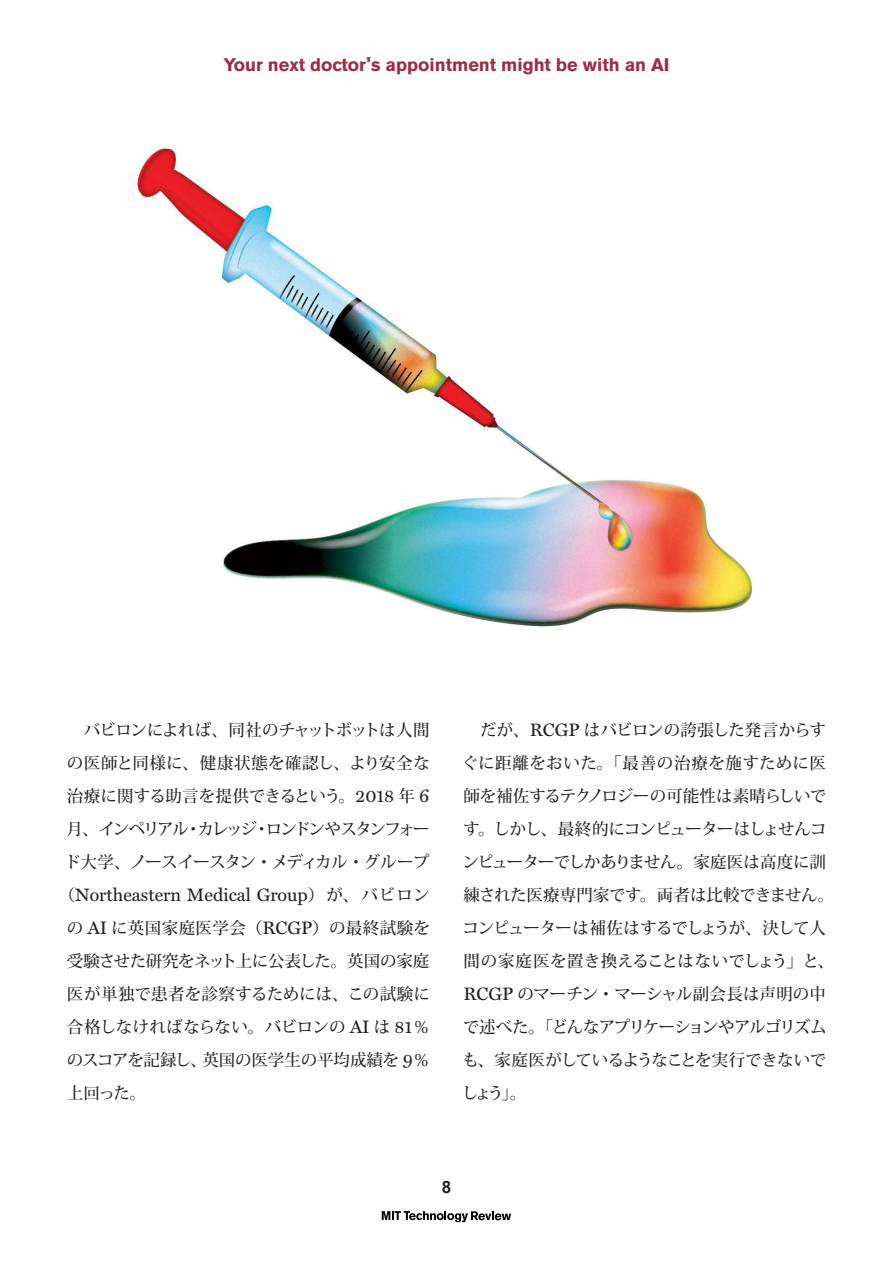
<style>
.page{position:relative;width:893px;height:1263px;background:#fff}
.page>*{position:absolute;margin:0;border:0;box-sizing:border-box;transform-origin:0 0}
.t1{font:700 18.15px "Akzidenz Grotesk BE";color:#9d2c44}
.t2{font:18.15px "Miller Text Roman";color:#231f20}
.t3{font:700 16.95px "Arial";color:#231f20}
.t4{font:500 16.5px/33px "Koz Min Pr 6 N";letter-spacing:-.03em;color:#231f20;text-align:justify}
.s1{font-family:"Shin Go Pr 6 N";font-weight:800;font-size:16.5px}
.s2{font-family:"Miller Text Roman";font-weight:400;font-size:18.15px}
.s3{font-family:"Koz Min Pr 6 N";font-weight:500;font-size:16.5px}
</style>
<div class="page">
<svg style="left:382px;top:1211px;width:129px;height:11px"></svg>
<img style="left:134px;top:145px;width:619px;height:482px">
<p class="t1" style="left:223px;top:54px;width:448px">Your next doctor<span class="s1">ʼ</span>s appointment might be with an AI</p>
<p class="t4" style="left:64px;top:714px;width:367px;text-indent:19px">バビロンによれば、同社のチャットボットは人間の医師と同様に、健康状態を確認し、より安全な治療に関する助言を提供できるという。<span class="s2">2018</span> 年 <span class="s2">6</span>月、インペリアル・カレッジ・ロンドンやスタンフォード大学、ノースイースタン・メディカル・グループ</p>
<p class="t2" style="left:59px;top:884px;width:372px"><span class="s3">（</span>Northeastern Medical Group<span class="s3">）が、バビロン</span></p>
<p class="t4" style="left:67px;top:912px;width:365px">の <span class="s2">AI</span> に英国家庭医学会（<span class="s2">RCGP</span>）の最終試験を受験させた研究をネット上に公表した。英国の家庭医が単独で患者を診察するためには、この試験に合格しなければならない。バビロンの <span class="s2">AI</span> は <span class="s2">81</span>％のスコアを記録し、英国の医学生の平均成績を <span class="s2">9</span>％上回った。</p>
<p class="t4" style="left:462px;top:714px;width:374px;text-align:left;text-indent:18px">だが、<span class="s2">RCGP</span> はバビロンの誇張した発言からすぐに距離をおいた。「最善の治療を施すために医師を補佐するテクノロジーの可能性は素晴らしいです。しかし、最終的にコンピューターはしょせんコンピューターでしかありません。家庭医は高度に訓練された医療専門家です。両者は比較できません。コンピューターは補佐はするでしょうが、決して人間の家庭医を置き換えることはないでしょう」と、<br><span class="s2">RCGP</span> のマーチン・マーシャル副会長は声明の中で述べた。「どんなアプリケーションやアルゴリズムも、家庭医がしているようなことを実行できないでしょう」。</p>
<p class="t3" style="left:442px;top:1175px;width:11px">8</p>
</div>
